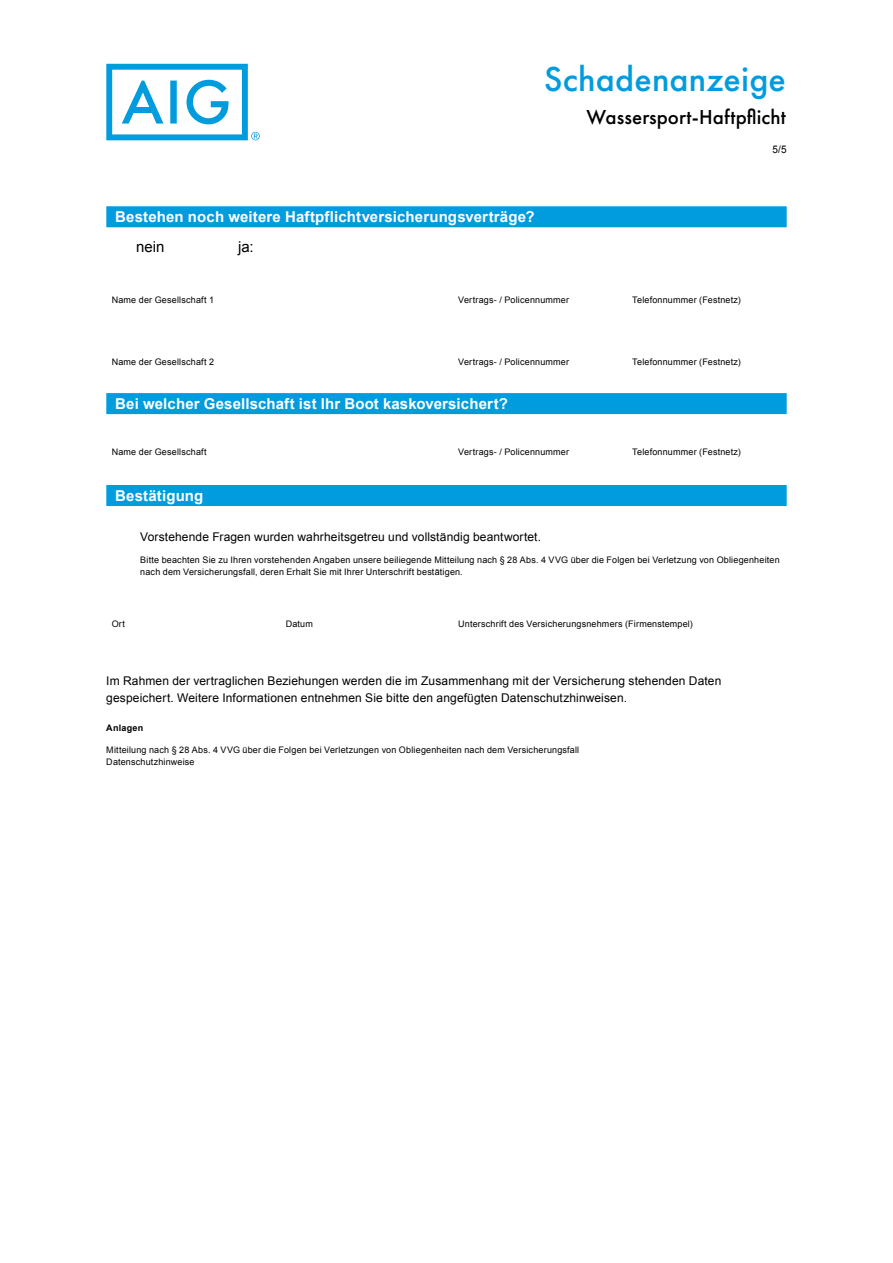
<style>
.page{position:relative;width:893px;height:1263px;background:#fff}
.page>*{position:absolute;margin:0;border:0;box-sizing:border-box;transform-origin:0 0}
.t1{font:500 36px "Futura PT";letter-spacing:.005em;color:#009cde}
.t2{font:500 21px "Futura PT";letter-spacing:.005em;color:#000}
.t3{font:700 15px "Arial";letter-spacing:.01em;color:#fff}
.t4{font:15px "Arial";color:#000}
.t5{font:12px/16.5px "Arial";letter-spacing:.01em;color:#000}
.t6{font:10.5px "Arial";color:#000;scale:.95 1}
.t7{font:9px/12.8px "Arial";letter-spacing:.02em;color:#000}
.t8{font:700 9px "Arial";letter-spacing:.025em;color:#000}
</style>
<div class="page">
<svg style="left:106px;top:64px;width:154px;height:76px"></svg>
<div style="left:106px;top:206px;width:681px;height:21px;background:#009cde"></div>
<div style="left:106px;top:393px;width:681px;height:21px;background:#009cde"></div>
<div style="left:106px;top:485px;width:681px;height:21px;background:#009cde"></div>
<h1 class="t1" style="left:544px;top:58px;width:243px">Schadenanzeige</h1>
<h2 class="t2" style="left:586px;top:105px;width:201px">Wassersport-Haftpflicht</h2>
<p class="t6" style="left:772px;top:143px;width:17px">5/5</p>
<h3 class="t3" style="left:115px;top:207px;width:421px">Bestehen noch weitere Haftpflichtversicherungsverträge?</h3>
<h3 class="t4" style="left:136px;top:236px;width:30px">nein</h3>
<h3 class="t4" style="left:238px;top:236px;width:17px">ja:</h3>
<p class="t7" style="left:112px;top:293px;width:104px">Name der Gesellschaft 1</p>
<p class="t7" style="left:458px;top:293px;width:112px">Vertrags- / Policennummer</p>
<p class="t7" style="left:632px;top:293px;width:110px">Telefonnummer (Festnetz)</p>
<p class="t7" style="left:112px;top:356px;width:104px">Name der Gesellschaft 2</p>
<p class="t7" style="left:458px;top:356px;width:112px">Vertrags- / Policennummer</p>
<p class="t7" style="left:632px;top:356px;width:110px">Telefonnummer (Festnetz)</p>
<h3 class="t3" style="left:115px;top:394px;width:394px">Bei welcher Gesellschaft ist Ihr Boot kaskoversichert?</h3>
<p class="t7" style="left:112px;top:445px;width:96px">Name der Gesellschaft</p>
<p class="t7" style="left:458px;top:445px;width:112px">Vertrags- / Policennummer</p>
<p class="t7" style="left:632px;top:445px;width:110px">Telefonnummer (Festnetz)</p>
<h3 class="t3" style="left:115px;top:486px;width:90px">Bestätigung</h3>
<h3 class="t5" style="left:140px;top:529px;width:402px">Vorstehende Fragen wurden wahrheitsgetreu und vollständig beantwortet.</h3>
<p class="t7" style="left:140px;top:553px;width:641px">Bitte beachten Sie zu Ihren vorstehenden Angaben unsere beiliegende Mitteilung nach § 28 Abs. 4 VVG über die Folgen bei Verletzung von Obliegenheiten nach dem Versicherungsfall, deren Erhalt Sie mit Ihrer Unterschrift bestätigen.</p>
<p class="t7" style="left:112px;top:617px;width:15px">Ort</p>
<p class="t7" style="left:286px;top:617px;width:29px">Datum</p>
<p class="t7" style="left:458px;top:617px;width:236px">Unterschrift des Versicherungsnehmers (Firmenstempel)</p>
<h3 class="t5" style="left:106px;top:673px;width:617px">Im Rahmen der vertraglichen Beziehungen werden die im Zusammenhang mit der Versicherung stehenden Daten gespeichert. Weitere Informationen entnehmen Sie bitte den angefügten Datenschutzhinweisen.</h3>
<p class="t8" style="left:106px;top:722px;width:38px">Anlagen</p>
<p class="t7" style="left:106px;top:743px;width:474px">Mitteilung nach § 28 Abs. 4 VVG über die Folgen bei Verletzungen von Obliegenheiten nach dem Versicherungsfall<br>Datenschutzhinweise</p>
</div>
